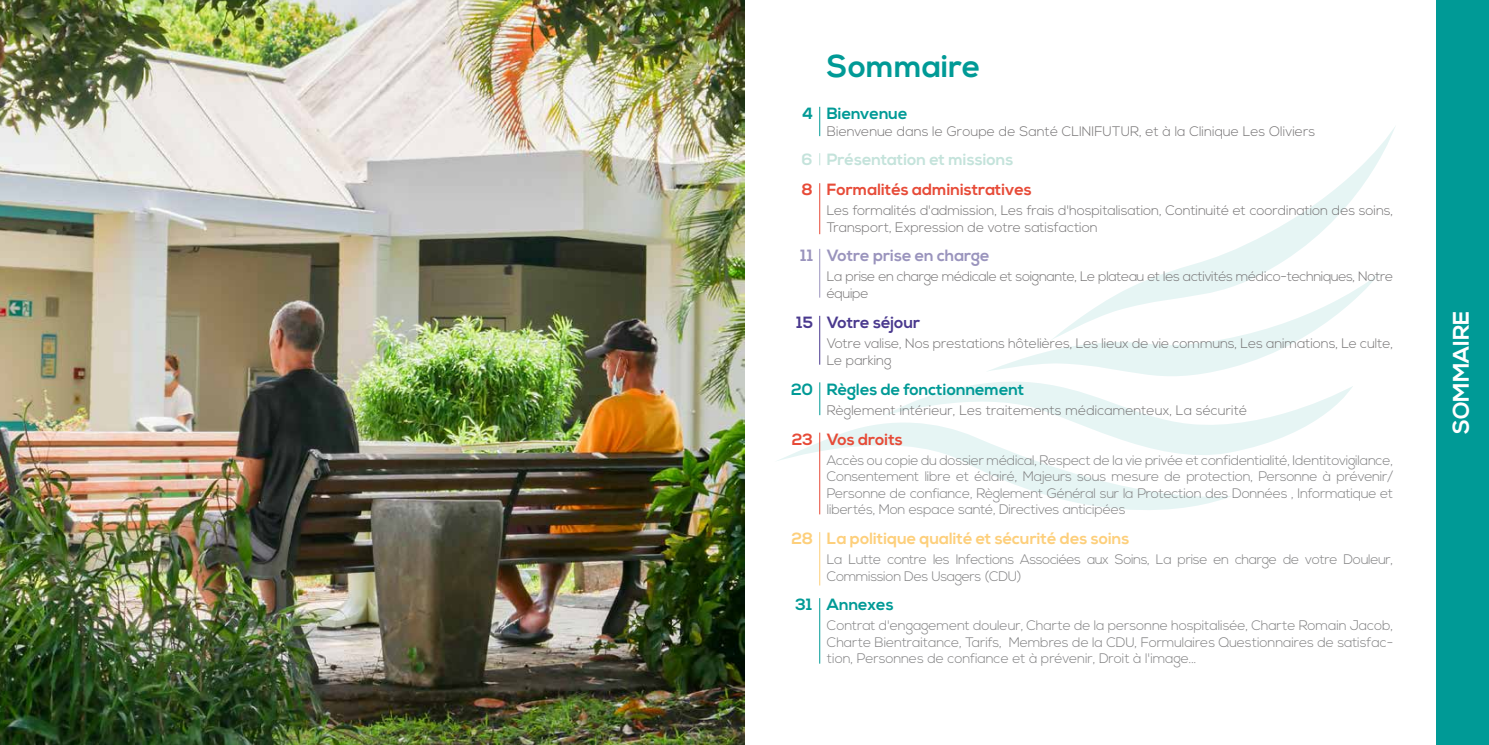
<style>
.page{position:relative;width:1489px;height:745px;background:#fff}
.page>*{position:absolute;margin:0;border:0;box-sizing:border-box;transform-origin:0 0}
.t1{font:700 31.25px "Nexa";color:#009a96}
.t2{font:700 22.5px "Nexa";color:#fff}
.t3{font:700 16.25px "Nexa";color:#009a96}
.t4{font:700 16.25px "Nexa";color:#fdcf7b}
.t5{font:700 16.25px "Nexa";color:#e74b38}
.t6{font:700 16.25px "Nexa";color:#c4e3db}
.t7{font:700 16.25px "Nexa";color:#9a94bd}
.t8{font:700 16.25px "Nexa";color:#4a398e}
.t9{font:300 13.75px/16.5px "Nexa";letter-spacing:-.02em;color:#7f7f80;text-align:justify}
.t10{font:300 13.75px/16.5px "Nexa";letter-spacing:-.01em;color:#747273}
.t11{font:300 13.75px/16.5px "Nexa";letter-spacing:-.03em;color:#747273}
</style>
<div class="page">
<svg style="left:989px;top:340px;width:309px;height:36px;fill:#e6f5f4"></svg>
<svg style="left:1052px;top:127px;width:343px;height:213px"></svg>
<svg style="left:777px;top:382px;width:576px;height:128px"></svg>
<div style="left:1435px;top:0;width:53px;height:744px;background:#009a96"></div>
<svg style="left:819px;top:107px;width:1px;height:29px"></svg>
<hr style="left:819px;top:382px;width:1px;height:33px;background:#009a96">
<hr style="left:819px;top:183px;width:1px;height:51px;background:#e74b38">
<hr style="left:819px;top:432px;width:1px;height:82px;background:#e74b38">
<hr style="left:819px;top:249px;width:1px;height:48px;background:#9a94bd">
<hr style="left:819px;top:531px;width:1px;height:54px;background:#fdcf7b">
<hr style="left:819px;top:315px;width:1px;height:49px;background:#4a398e">
<svg style="left:819px;top:153px;width:1px;height:12px"></svg>
<hr style="left:819px;top:597px;width:1px;height:66px;background:#009a96">
<img style="left:0;top:0;width:744px;height:744px">
<h1 class="t1" style="left:826px;top:48px;width:155px">Sommaire</h1>
<p class="t3" style="left:826px;top:104px;width:82px">Bienvenue</p>
<p class="t10" style="left:826px;top:123px;width:490px">Bienvenue dans le Groupe de Santé CLINIFUTUR, et à la Clinique Les Oliviers</p>
<p class="t6" style="left:801px;top:150px;width:213px">6 Présentation et missions</p>
<p class="t3" style="left:802px;top:104px;width:13px">4</p>
<p class="t5" style="left:801px;top:180px;width:13px">8</p>
<p class="t7" style="left:800px;top:246px;width:14px">11</p>
<p class="t8" style="left:796px;top:313px;width:18px">15</p>
<p class="t3" style="left:791px;top:379px;width:23px">20</p>
<p class="t5" style="left:791px;top:429px;width:23px">23</p>
<p class="t4" style="left:791px;top:529px;width:23px">28</p>
<p class="t3" style="left:795px;top:595px;width:18px">31</p>
<p class="t5" style="left:826px;top:180px;width:206px">Formalités administratives</p>
<p class="t10" style="left:826px;top:203px;width:568px">Les formalités d'admission, Les frais d'hospitalisation, Continuité et coordination des soins,<br>Transport, Expression de votre satisfaction</p>
<p class="t7" style="left:826px;top:246px;width:164px">Votre prise en charge</p>
<p class="t11" style="left:826px;top:268px;width:568px">La prise en charge médicale et soignante, Le plateau et les activités médico-techniques, Notre équipe</p>
<p class="t8" style="left:826px;top:313px;width:95px">Votre séjour</p>
<p class="t10" style="left:826px;top:335px;width:568px">Votre valise, Nos prestations hôtelières, Les lieux de vie communs, Les animations, Le culte,<br>Le parking</p>
<p class="t3" style="left:826px;top:379px;width:199px">Règles de fonctionnement</p>
<p class="t10" style="left:826px;top:402px;width:422px">Règlement intérieur, Les traitements médicamenteux, La sécurité</p>
<p class="t5" style="left:826px;top:429px;width:77px">Vos droits</p>
<p class="t9" style="left:826px;top:452px;width:568px">Accès ou copie du dossier médical, Respect de la vie privée et confidentialité, Identitovigilance, Consentement libre et éclairé, Majeurs sous mesure de protection, Personne à prévenir/ Personne de confiance, Règlement Général sur la Protection des Données , Informatique et libertés, Mon espace santé, Directives anticipées</p>
<p class="t4" style="left:826px;top:529px;width:304px">La politique qualité et sécurité des soins</p>
<p class="t9" style="left:826px;top:551px;width:568px">La Lutte contre les Infections Associées aux Soins, La prise en charge de votre Douleur,<br>Commission Des Usagers (CDU)</p>
<p class="t3" style="left:826px;top:595px;width:68px">Annexes</p>
<p class="t9" style="left:826px;top:617px;width:568px">Contrat d'engagement douleur, Charte de la personne hospitalisée, Charte Romain Jacob, Charte Bientraitance, Tarifs, Membres de la CDU, Formulaires Questionnaires de satisfac&shy;tion, Personnes de confiance et à prévenir, Droit à l'image...</p>
<h2 class="t2" style="left:1447px;top:434px;width:125px;rotate:-90deg">SOMMAIRE</h2>
</div>
